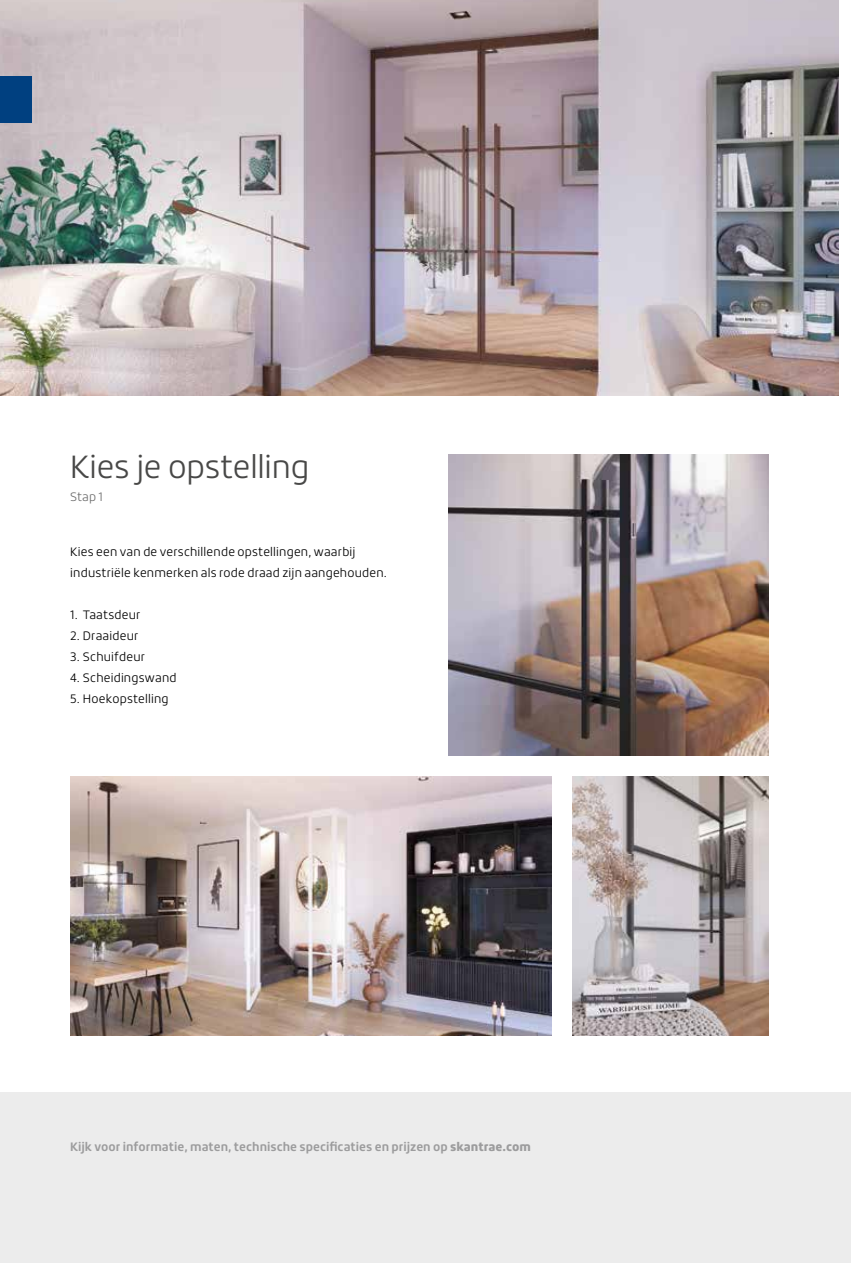
<style>
.page{position:relative;width:851px;height:1263px;background:#fff}
.page>*{position:absolute;margin:0;border:0;box-sizing:border-box;transform-origin:0 0}
.t1{font:300 31.5px "Roihu";letter-spacing:-.005em;color:#484847}
.t2{font:300 12px/21px "Roihu";letter-spacing:.015em;color:#000}
.t3{font:700 12px "Roihu";color:#9c9c9d}
.t4{font:300 12px "Roihu";color:#6e6e6e}
.s1{font-weight:900}
</style>
<div class="page">
<div style="left:0;top:1093px;width:850px;height:170px;background:#ececec"></div>
<img style="left:0;top:0;width:838px;height:395px">
<img style="left:449px;top:454px;width:319px;height:301px">
<img style="left:572px;top:776px;width:196px;height:259px">
<img style="left:70px;top:776px;width:481px;height:259px">
<div style="left:0;top:77px;width:32px;height:46px;background:#004080"></div>
<h1 class="t1" style="left:70px;top:449px;width:240px">Kies je opstelling</h1>
<p class="t4" style="left:70px;top:490px;width:34px">Stap 1</p>
<p class="t2" style="left:70px;top:542px;width:318px">Kies een van de verschillende opstellingen, waarbij industriële kenmerken als rode draad zijn aangehouden.</p>
<p class="t2" style="left:70px;top:605px;width:72px">1. Taatsdeur</p>
<p class="t2" style="left:70px;top:626px;width:70px">2. Draaideur</p>
<p class="t2" style="left:70px;top:647px;width:76px">3. Schuifdeur</p>
<p class="t2" style="left:70px;top:668px;width:108px">4. Scheidingswand</p>
<p class="t2" style="left:70px;top:689px;width:100px">5. Hoekopstelling</p>
<p class="t3" style="left:70px;top:1140px;width:462px">Kijk voor informatie, maten, technische specificaties en prijzen op <span class="s1">skantrae.com</span></p>
</div>
